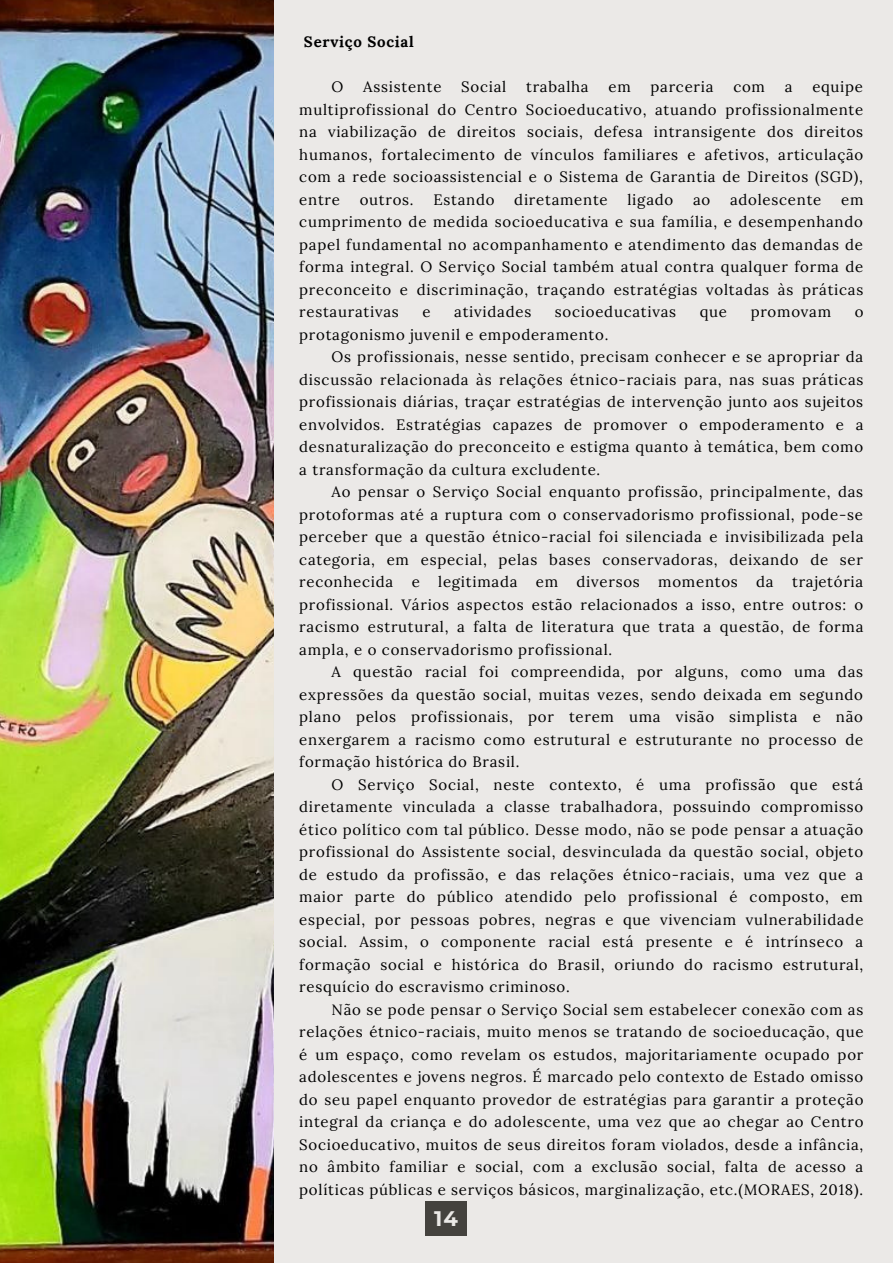
<style>
.page{position:relative;width:893px;height:1263px;background:#ebe9e7}
.page>*{position:absolute;margin:0;border:0;box-sizing:border-box;transform-origin:0 0}
.t1{font:700 21px "Montserrat";color:#ebe9e7}
.t2{font:15px/22.5px "Lora";letter-spacing:.05em;color:#000;text-align:justify}
.t3{font:700 15px "Lora";letter-spacing:.05em;color:#000}
.s1{color:#ebe9e7}
</style>
<div class="page">
<img style="left:0;top:0;width:273px;height:1263px">
<div style="left:425px;top:1201px;width:42px;height:34px;background:#44423e"></div>
<p class="t3" style="left:304px;top:32px;width:111px">Serviço Social</p>
<p class="t2" style="left:363px;top:75px;width:80px">Assistente</p>
<p class="t2" style="left:461px;top:75px;width:47px">Social</p>
<p class="t2" style="left:526px;top:75px;width:64px">trabalha</p>
<p class="t2" style="left:608px;top:75px;width:24px">em</p>
<p class="t2" style="left:650px;top:75px;width:64px">parceria</p>
<p class="t2" style="left:733px;top:75px;width:33px">com</p>
<p class="t2" style="left:785px;top:75px;width:9px">a</p>
<p class="t2" style="left:299px;top:75px;width:565px;text-indent:513px">equipe multiprofissional do Centro Socioeducativo, atuando profissionalmente na viabilização de direitos sociais, defesa intransigente dos direitos humanos, fortalecimento de vínculos familiares e afetivos, articulação com a rede socioassistencial e o Sistema de Garantia de Direitos (SGD), entre</p>
<p class="t2" style="left:360px;top:188px;width:55px">outros.</p>
<p class="t2" style="left:433px;top:188px;width:63px">Estando</p>
<p class="t2" style="left:514px;top:188px;width:95px">diretamente</p>
<p class="t2" style="left:627px;top:188px;width:47px">ligado</p>
<p class="t2" style="left:693px;top:188px;width:19px">ao</p>
<p class="t2" style="left:730px;top:188px;width:93px">adolescente</p>
<p class="t2" style="left:299px;top:188px;width:565px;text-indent:542px">em cumprimento de medida socioeducativa e sua família, e desempenhando papel fundamental no acompanhamento e atendimento das demandas de forma integral. O Serviço Social também atual contra qualquer forma de preconceito e discriminação, traçando estratégias voltadas às práticas restaurativas</p>
<p class="t2" style="left:422px;top:300px;width:10px">e</p>
<p class="t2" style="left:454px;top:300px;width:79px">atividades</p>
<p class="t2" style="left:555px;top:300px;width:123px">socioeducativas</p>
<p class="t2" style="left:700px;top:300px;width:29px">que</p>
<p class="t2" style="left:750px;top:300px;width:82px">promovam</p>
<p class="t2" style="left:854px;top:300px;width:10px">o</p>
<p class="t2" style="left:299px;top:323px;width:566px;text-align:left">protagonismo juvenil e empoderamento.<br><span class="s1">----</span>Os profissionais, nesse sentido, precisam conhecer e se apropriar da discussão relacionada às relações étnico-raciais para, nas suas práticas profissionais diárias, traçar estratégias de intervenção junto aos sujeitos envolvidos. Estratégias capazes de promover o empoderamento e a desnaturalização do preconceito e estigma quanto à temática, bem como a transformação da cultura excludente.<br><span class="s1">----</span>Ao pensar o Serviço Social enquanto profissão, principalmente, das protoformas até a ruptura com o conservadorismo profissional, pode-se perceber que a questão étnico-racial foi silenciada e invisibilizada pela categoria, em especial, pelas bases conservadoras, deixando de ser reconhecida e legitimada em diversos momentos da trajetória profissional. Vários aspectos estão relacionados a isso, entre outros: o racismo estrutural, a falta de literatura que trata a questão, de forma ampla, e o conservadorismo profissional.<br><span class="s1">----</span>A questão racial foi compreendida, por alguns, como uma das expressões da questão social, muitas vezes, sendo deixada em segundo plano pelos profissionais, por terem uma visão simplista e não enxergarem a racismo como estrutural e estruturante no processo de formação histórica do Brasil.<br><span class="s1">----</span>O Serviço Social, neste contexto, é uma profissão que está diretamente vinculada a classe trabalhadora, possuindo compromisso ético político com tal público. Desse modo, não se pode pensar a atuação profissional do Assistente social, desvinculada da questão social, objeto de estudo da profissão, e das relações étnico-raciais, uma vez que a maior parte do público atendido pelo profissional é composto, em especial, por pessoas pobres, negras e que vivenciam vulnerabilidade social. Assim, o componente racial está presente e é intrínseco a formação social e histórica do Brasil, oriundo do racismo estrutural, resquício do escravismo criminoso.<br><span class="s1">----</span>Não se pode pensar o Serviço Social sem estabelecer conexão com as relações étnico-raciais, muito menos se tratando de socioeducação, que é um espaço, como revelam os estudos, majoritariamente ocupado por adolescentes e jovens negros. É marcado pelo contexto de Estado omisso do seu papel enquanto provedor de estratégias para garantir a proteção integral da criança e do adolescente, uma vez que ao chegar ao Centro Socioeducativo, muitos de seus direitos foram violados, desde a infância, no âmbito familiar e social, com a exclusão social, falta de acesso a políticas públicas e serviços básicos, marginalização, etc.(MORAES, 2018).</p>
<h1 class="t1" style="left:434px;top:1205px;width:25px">14</h1>
</div>
